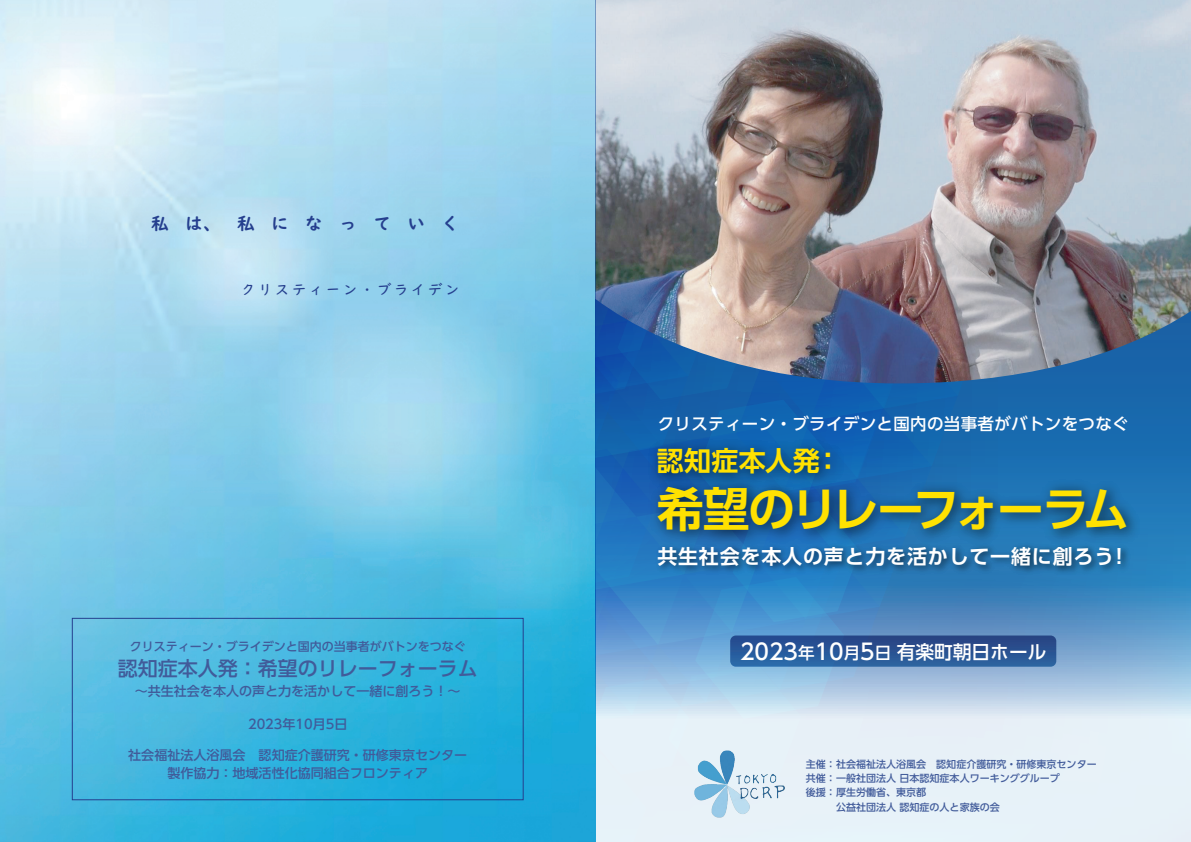
<style>
.page{position:relative;width:1191px;height:842px;background:#fff}
.page>*{position:absolute;margin:0;border:0;box-sizing:border-box;transform-origin:0 0}
.t1{font:700 47px "UD Shin Go Pro De";letter-spacing:-.08em;color:#ffe101}
.t2{font:700 27px "UD Shin Go Pro De";letter-spacing:.01em;color:#ffe101}
.t3{font:700 20px "UD Shin Go Pro De";letter-spacing:.04em;color:#fff}
.t4{font:500 20px "UD Shin Go Pro";color:#415b9a}
.t5{font:500 18.7px "UD Shin Go Pro";color:#fff}
.t6{font:700 17.7px "UD Digi Kyokasho Pro N";letter-spacing:.925em;color:#253f8e}
.t7{font:500 16.5px "UD Shin Go Pro";letter-spacing:.02em;color:#fff}
.t8{font:500 14.2px "UD Digi Kyokasho Pro N";letter-spacing:.2em;color:#253f8e}
.t9{font:500 13px/18.5px "UD Shin Go Pro";color:#415b9a;text-align:center}
.t10{font:500 12px "UD Shin Go Pro";color:#415b9a}
.t11{font:500 10px/14.2px "UD Shin Go Pro";color:#415b9a}
.s1{font-size:22px}
.s2{font-size:16.5px}
</style>
<div class="page">
<img style="left:0;top:0;width:595px;height:842px">
<svg style="left:1056px;top:383px;width:135px;height:459px;background:#80b0d5"></svg>
<img style="left:1056px;top:0;width:135px;height:383px">
<img style="left:1056px;top:471px;width:94px;height:94px">
<img style="left:1056px;top:540px;width:85px;height:43px">
<img style="left:595px;top:0;width:461px;height:842px">
<img style="left:694px;top:751px;width:90px;height:66px">
<div style="left:72px;top:618px;width:451px;height:182px;border:1px solid #253f8e"></div>
<h3 class="t6" style="left:151px;top:209px;width:309px">私は、私になっていく</h3>
<h3 class="t8" style="left:241px;top:278px;width:220px">クリスティーン・ブライデン</h3>
<h3 class="t7" style="left:657px;top:410px;width:472px">クリスティーン・ブライデンと国内の当事者がバトンをつなぐ</h3>
<h2 class="t2" style="left:657px;top:439px;width:186px">認知症本人発：</h2>
<h1 class="t1" style="left:657px;top:471px;width:474px">希望のリレーフォーラム</h1>
<h3 class="t3" style="left:657px;top:540px;width:473px">共生社会を本人の声と力を活かして一緒に創ろう！</h3>
<p class="t10" style="left:130px;top:637px;width:337px">クリスティーン・ブライデンと国内の当事者がバトンをつなぐ</p>
<h3 class="t5" style="left:740px;top:637px;width:308px"><span class="s1">2023</span><span class="s2">年</span><span class="s1">10</span><span class="s2">月</span><span class="s1">5</span><span class="s2">日</span> 有楽町朝日ホール</h3>
<h3 class="t4" style="left:118px;top:652px;width:361px">認知症本人発：希望のリレーフォーラム</h3>
<h3 class="t9" style="left:135px;top:682px;width:327px">～共生社会を本人の声と力を活かして一緒に創ろう！～</h3>
<h3 class="t9" style="left:248px;top:714px;width:101px">2023年10月5日</h3>
<h3 class="t9" style="left:128px;top:745px;width:340px">社会福祉法人浴風会　認知症介護研究・研修東京センター製作協力：地域活性化協同組合フロンティア</h3>
<p class="t11" style="left:806px;top:757px;width:292px">主催：社会福祉法人浴風会　認知症介護研究・研修東京センター共催：一般社団法人 日本認知症本人ワーキンググループ<br>後援：厚生労働省、東京都<br>　　　公益社団法人 認知症の人と家族の会</p>
</div>
